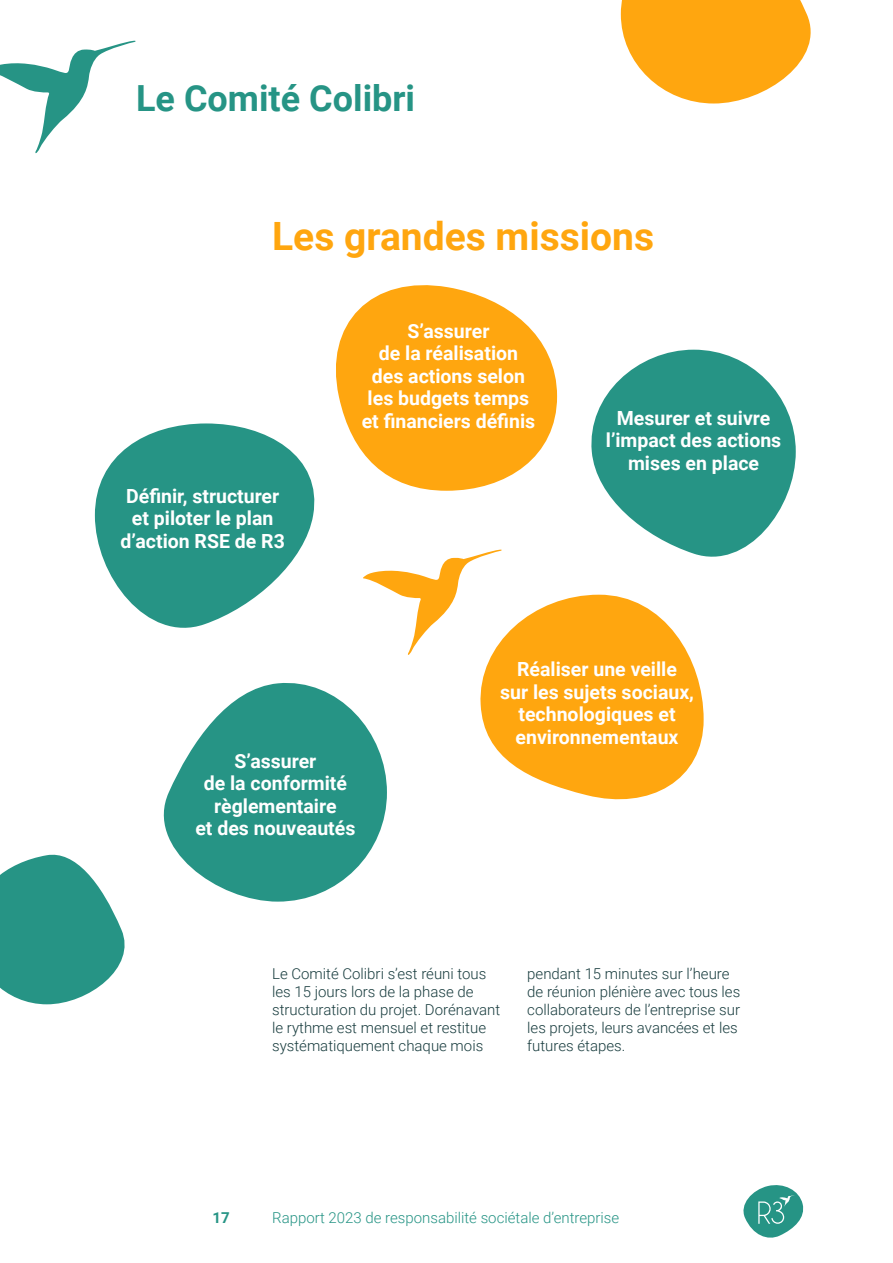
<style>
.page{position:relative;width:893px;height:1263px;background:#fff}
.page>*{position:absolute;margin:0;border:0;box-sizing:border-box;transform-origin:0 0}
.t1{font:700 39px "Roboto";color:#ffa60f}
.t2{font:700 36px "Roboto";color:#269485}
.t3{font:700 19.5px/22.5px "Roboto";color:#fff;text-align:center}
.t4{font:300 15px/18px "Roboto";color:#183c3e}
.t5{font:300 15px "Roboto";color:#269485}
.t6{font:700 15px "Roboto";color:#269485}
</style>
<div class="page">
<svg style="left:743px;top:1185px;width:61px;height:53px"></svg>
<svg style="left:0;top:40px;width:136px;height:114px"></svg>
<svg style="left:363px;top:549px;width:139px;height:106px"></svg>
<svg style="left:95px;top:423px;width:220px;height:205px;fill:#269485"></svg>
<svg style="left:163px;top:683px;width:224px;height:219px;fill:#269485"></svg>
<svg style="left:336px;top:285px;width:221px;height:206px;fill:#ffa60f"></svg>
<svg style="left:591px;top:350px;width:205px;height:207px;fill:#269485"></svg>
<svg style="left:477px;top:595px;width:227px;height:205px;fill:#ffa60f"></svg>
<svg style="left:621px;top:0;width:190px;height:104px"></svg>
<svg style="left:0;top:854px;width:125px;height:150px"></svg>
<h2 class="t2" style="left:136px;top:73px;width:281px">Le Comité Colibri</h2>
<h1 class="t1" style="left:272px;top:209px;width:383px">Les grandes missions</h1>
<p class="t3" style="left:120px;top:484px;width:166px">Définir, structurer et piloter le plan d’action RSE de R3</p>
<p class="t3" style="left:362px;top:319px;width:175px">S’assurer<br>de la réalisation des actions selon les budgets temps et financiers définis</p>
<p class="t3" style="left:606px;top:406px;width:177px">Mesurer et suivre l’impact des actions mises en place</p>
<p class="t3" style="left:500px;top:657px;width:195px">Réaliser une veille<br>sur les sujets sociaux, technologiques et environnementaux</p>
<p class="t3" style="left:195px;top:749px;width:162px">S’assurer<br>de la conformité règlementaire<br>et des nouveautés</p>
<p class="t4" style="left:272px;top:964px;width:230px">Le Comité Colibri s’est réuni tous les 15 jours lors de la phase de structuration du projet. Dorénavant le rythme est mensuel et restitue systématiquement chaque mois</p>
<p class="t4" style="left:527px;top:964px;width:215px">pendant 15 minutes sur l’heure de réunion plénière avec tous les collaborateurs de l’entreprise sur les projets, leurs avancées et les futures étapes.</p>
<p class="t6" style="left:212px;top:1207px;width:19px">17</p>
<p class="t5" style="left:272px;top:1207px;width:349px">Rapport 2023 de responsabilité sociétale d’entreprise</p>
</div>
